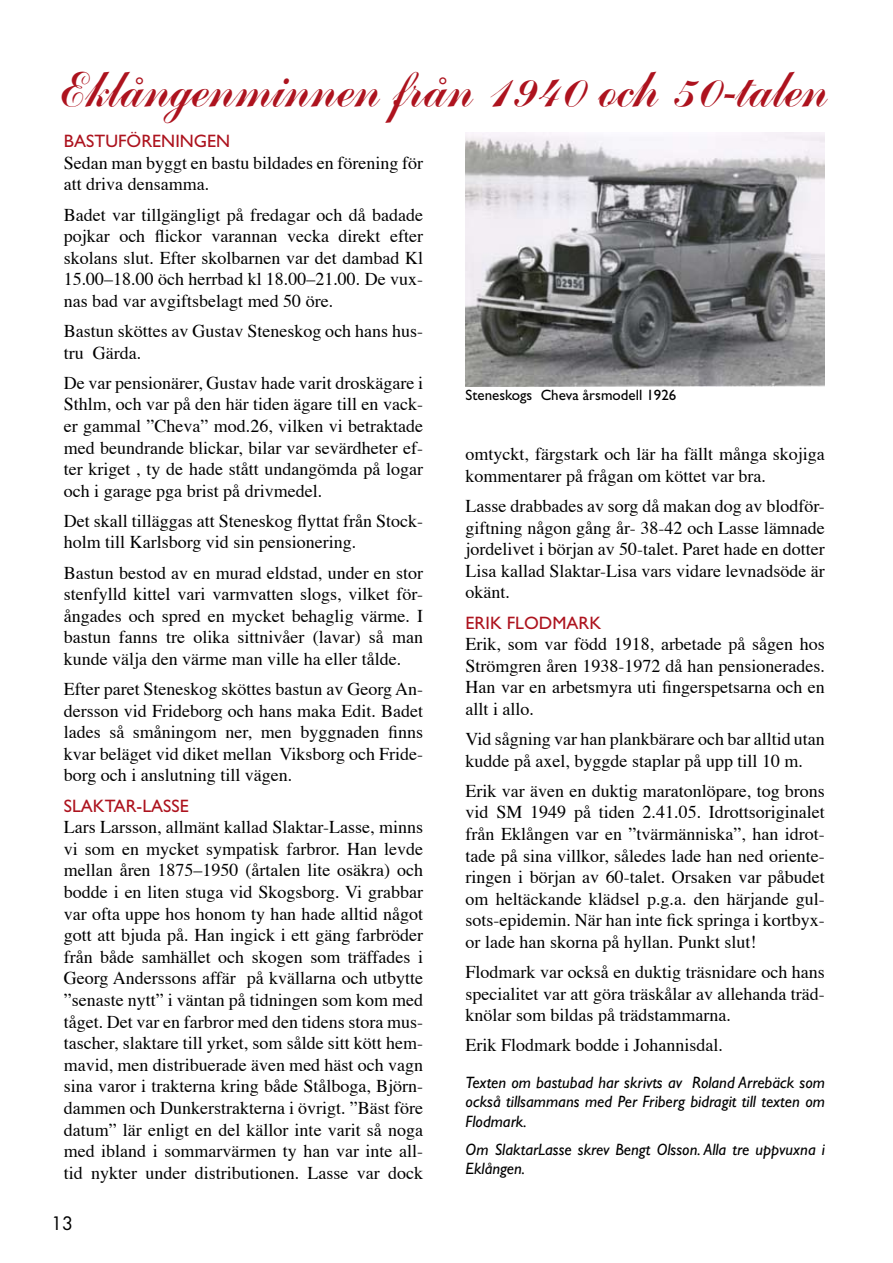
<style>
.page{position:relative;width:893px;height:1263px;background:#fff}
.page>*{position:absolute;margin:0;border:0;box-sizing:border-box;transform-origin:0 0}
.t1{font:46.5px "Author";color:#ad131e}
.t2{font:18px/21.6px "Times";color:#000;text-align:justify}
.t3{font:18px "Gill Sans";color:#ad131e}
.t4{font:18px "Futura";color:#000}
.t5{font:italic 16.5px/19.5px "Gill Sans";color:#000;text-align:justify}
.t6{font:15px "Gill Sans";color:#000}
</style>
<div class="page">
<img style="left:466px;top:133px;width:359px;height:253px">
<h1 class="t1" style="left:52px;top:61px;width:773px">Eklångenminnen från 1940 och 50-talen</h1>
<p class="t3" style="left:64px;top:131px;width:168px">BASTUFÖRENINGEN</p>
<p class="t2" style="left:64px;top:150px;width:361px">Sedan man byggt en bastu bildades en förening för att driva densamma.</p>
<p class="t2" style="left:64px;top:202px;width:361px">Badet var tillgängligt på fredagar och då badade pojkar och flickor varannan vecka direkt efter skolans slut. Efter skolbarnen var det dambad Kl 15.00–18.00 öch herrbad kl 18.00–21.00. De vux&shy;nas bad var avgiftsbelagt med 50 öre.</p>
<p class="t2" style="left:64px;top:319px;width:361px">Bastun sköttes av Gustav Steneskog och hans hus&shy;tru Gärda.</p>
<p class="t2" style="left:64px;top:370px;width:361px">De var pensionärer, Gustav hade varit droskägare i Sthlm, och var på den här tiden ägare till en vack&shy;er gammal ”Cheva” mod.26, vilken vi betraktade med beundrande blickar, bilar var sevärdheter ef&shy;ter kriget , ty de hade stått undangömda på logar och i garage pga brist på drivmedel.</p>
<p class="t2" style="left:64px;top:508px;width:361px">Det skall tilläggas att Steneskog flyttat från Stock&shy;holm till Karlsborg vid sin pensionering.</p>
<p class="t2" style="left:64px;top:560px;width:361px">Bastun bestod av en murad eldstad, under en stor stenfylld kittel vari varmvatten slogs, vilket för&shy;ångades och spred en mycket behaglig värme. I bastun fanns tre olika sittnivåer (lavar) så man kunde välja den värme man ville ha eller tålde.</p>
<p class="t2" style="left:64px;top:677px;width:361px">Efter paret Steneskog sköttes bastun av Georg An&shy;dersson vid Frideborg och hans maka Edit. Badet lades så småningom ner, men byggnaden finns kvar beläget vid diket mellan Viksborg och Fride&shy;borg och i anslutning till vägen.</p>
<p class="t3" style="left:64px;top:795px;width:126px">SLAKTAR-LASSE</p>
<p class="t2" style="left:64px;top:815px;width:361px">Lars Larsson, allmänt kallad Slaktar-Lasse, minns vi som en mycket sympatisk farbror. Han levde mellan åren 1875–1950 (årtalen lite osäkra) och bodde i en liten stuga vid Skogsborg. Vi grabbar var ofta uppe hos honom ty han hade alltid något gott att bjuda på. Han ingick i ett gäng farbröder från både samhället och skogen som träffades i Georg Anderssons affär på kvällarna och utbytte ”senaste nytt” i väntan på tidningen som kom med tåget. Det var en farbror med den tidens stora mus&shy;tascher, slaktare till yrket, som sålde sitt kött hem&shy;mavid, men distribuerade även med häst och vagn sina varor i trakterna kring både Stålboga, Björn&shy;dammen och Dunkerstrakterna i övrigt. ”Bäst före datum” lär enligt en del källor inte varit så noga med ibland i sommarvärmen ty han var inte all&shy;tid nykter under distributionen. Lasse var dock</p>
<p class="t6" style="left:466px;top:386px;width:212px">STENESKOGS CHEVA ÅRSMODELL 1926</p>
<p class="t2" style="left:466px;top:442px;width:361px">omtyckt, färgstark och lär ha fällt många skojiga kommentarer på frågan om köttet var bra.</p>
<p class="t2" style="left:466px;top:494px;width:361px">Lasse drabbades av sorg då makan dog av blodför&shy;giftning någon gång år- 38-42 och Lasse lämnade jordelivet i början av 50-talet. Paret hade en dotter Lisa kallad Slaktar-Lisa vars vidare levnadsöde är okänt.</p>
<p class="t3" style="left:466px;top:612px;width:137px">ERIK FLODMARK</p>
<p class="t2" style="left:466px;top:632px;width:361px">Erik, som var född 1918, arbetade på sågen hos Strömgren åren 1938-1972 då han pensionerades.<br>Han var en arbetsmyra uti fingerspetsarna och en allt i allo.</p>
<p class="t2" style="left:466px;top:727px;width:361px">Vid sågning var han plankbärare och bar alltid utan kudde på axel, byggde staplar på upp till 10 m.</p>
<p class="t2" style="left:466px;top:778px;width:361px">Erik var även en duktig maratonlöpare, tog brons vid SM 1949 på tiden 2.41.05. Idrottsoriginalet från Eklången var en ”tvärmänniska”, han idrot&shy;tade på sina villkor, således lade han ned oriente&shy;ringen i början av 60-talet. Orsaken var påbudet om heltäckande klädsel p.g.a. den härjande gul&shy;sots-epidemin. När han inte fick springa i kortbyx&shy;or lade han skorna på hyllan. Punkt slut!</p>
<p class="t2" style="left:466px;top:960px;width:361px">Flodmark var också en duktig träsnidare och hans specialitet var att göra träskålar av allehanda träd&shy;knölar som bildas på trädstammarna.</p>
<p class="t2" style="left:466px;top:1033px;width:259px">Erik Flodmark bodde i Johannisdal.</p>
<p class="t5" style="left:466px;top:1072px;width:361px">Texten om bastubad har skrivts av Roland Arrebäck som också tillsammans med Per Friberg bidragit till texten om Flodmark.</p>
<p class="t5" style="left:466px;top:1139px;width:361px">Om SlaktarLasse skrev Bengt Olsson. Alla tre uppvuxna i<br>Eklången.</p>
<p class="t4" style="left:51px;top:1211px;width:10px">13</p>
</div>
